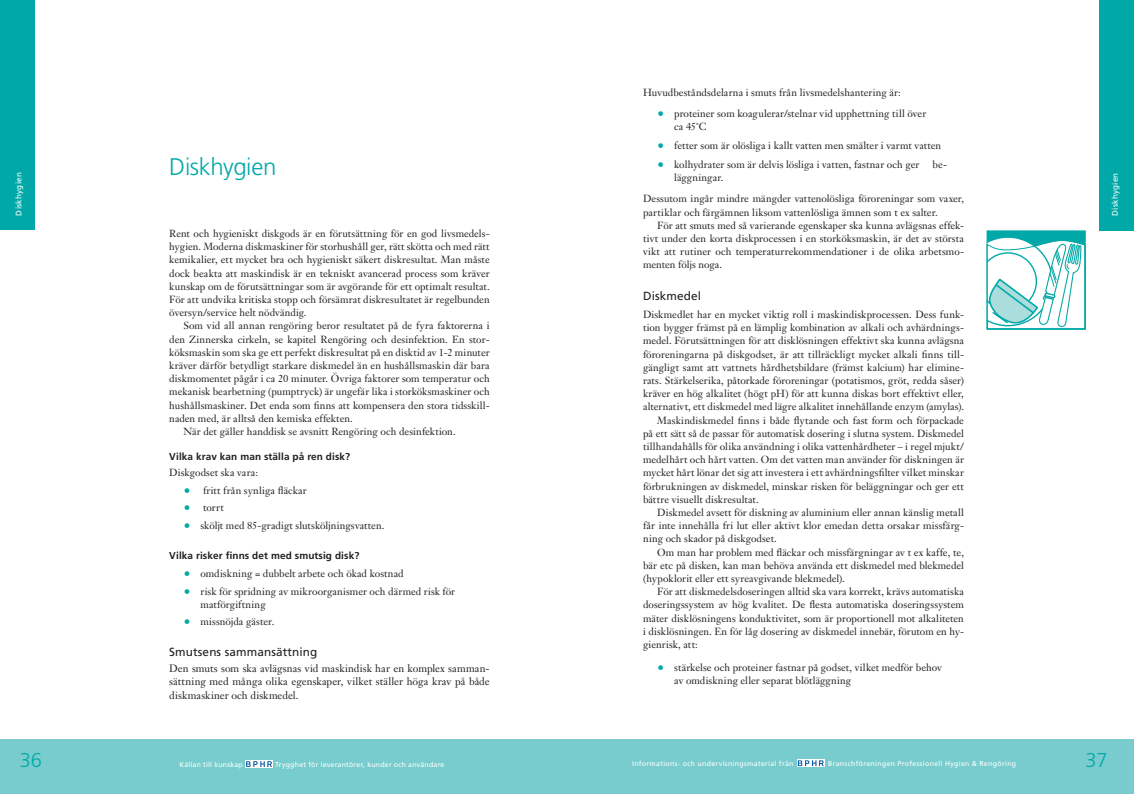
<style>
.page{position:relative;width:1134px;height:794px;background:#fff}
.page>*{position:absolute;margin:0;border:0;box-sizing:border-box;transform-origin:0 0}
.t1{font:300 24px "Frutiger";letter-spacing:-.015em;color:#00a9a7}
.t2{font:300 20px "Frutiger";color:#00a9a7}
.t3{font:11.8px "Frutiger";letter-spacing:.01em;color:#231f20}
.t4{font:10.5px/13.2px "Janson Text";letter-spacing:.005em;color:#231f20;text-align:justify}
.t5{font:10.2px/13.2px "Janson Text";letter-spacing:.005em;color:#231f20}
.t6{font:10.2px "Janson Text";letter-spacing:.025em;color:#231f20}
.t7{font:700 10px "Frutiger";letter-spacing:.01em;color:#231f20}
.t8{font:8px "Frutiger";letter-spacing:.03em;color:#fff}
.t9{font:7px "Frutiger";letter-spacing:.04em;color:#fff}
.s1{font-size:14px;color:#00a9a7}
</style>
<div class="page">
<div style="left:1100px;top:0;width:34px;height:230px;background:#00a9a7"></div>
<div style="left:0;top:0;width:34px;height:230px;background:#00a9a7"></div>
<div style="left:0;top:739px;width:1134px;height:55px;background:#78cccd"></div>
<div style="left:252px;top:760px;width:7px;height:8px;background:#fff"></div>
<div style="left:259px;top:760px;width:7px;height:8px;background:#fff"></div>
<div style="left:245px;top:760px;width:6px;height:8px;background:#fff"></div>
<div style="left:266px;top:760px;width:7px;height:8px;background:#fff"></div>
<svg style="left:246px;top:761px;width:26px;height:6px"></svg>
<div style="left:804px;top:759px;width:6px;height:8px;background:#fff"></div>
<svg style="left:811px;top:759px;width:6px;height:8px"></svg>
<svg style="left:797px;top:759px;width:6px;height:8px"></svg>
<svg style="left:818px;top:759px;width:6px;height:8px"></svg>
<svg style="left:798px;top:760px;width:26px;height:6px"></svg>
<div style="left:987px;top:231px;width:97px;height:21px;background:#00a9a7"></div>
<div style="left:986px;top:230px;width:100px;height:100px;border:1px solid #00a9a7"></div>
<svg style="left:986px;top:236px;width:100px;height:94px"></svg>
<p class="t5" style="left:643px;top:86px;width:259px">Huvudbeståndsdelarna i smuts från livsmedelshantering är:</p>
<p class="t5" style="left:674px;top:106px;width:254px;text-indent:-17px"><span class="s1">•</span> proteiner som koagulerar/stelnar vid upphettning till över ca 45˚C</p>
<p class="t5" style="left:657px;top:138px;width:286px"><span class="s1">•</span> fetter som är olösliga i kallt vatten men smälter i varmt vatten</p>
<p class="t5" style="left:657px;top:157px;width:264px"><span class="s1">•</span> kolhydrater som är delvis lösliga i vatten, fastnar och ger</p>
<p class="t5" style="left:932px;top:157px;width:16px">be-</p>
<p class="t5" style="left:643px;top:166px;width:322px;line-height:21.7px;text-indent:31px">läggningar.<br>Dessutom ingår mindre mängder vattenolösliga föroreningar som vaxer,</p>
<p class="t5" style="left:643px;top:205px;width:296px">partiklar och färgämnen liksom vattenlösliga ämnen som t ex salter.</p>
<p class="t5" style="left:657px;top:219px;width:308px">För att smuts med så varierande egenskaper ska kunna avlägsnas effek-</p>
<p class="t5" style="left:643px;top:232px;width:322px">tivt under den korta diskprocessen i en storköksmaskin, är det av största</p>
<p class="t5" style="left:643px;top:245px;width:322px">vikt att rutiner och temperaturrekommendationer i de olika arbetsmo-</p>
<p class="t5" style="left:643px;top:258px;width:81px">menten följs noga.</p>
<p class="t3" style="left:643px;top:289px;width:59px">Diskmedel</p>
<p class="t5" style="left:643px;top:308px;width:322px">Diskmedlet har en mycket viktig roll i maskindiskprocessen. Dess funk-</p>
<p class="t5" style="left:643px;top:321px;width:322px">tion bygger främst på en lämplig kombination av alkali och avhärdnings-</p>
<p class="t5" style="left:643px;top:334px;width:322px">medel. Förutsättningen för att disklösningen effektivt ska kunna avlägsna</p>
<p class="t5" style="left:643px;top:347px;width:322px">föroreningarna på diskgodset, är att tillräckligt mycket alkali finns till-</p>
<p class="t5" style="left:643px;top:360px;width:322px">gängligt samt att vattnets hårdhetsbildare (främst kalcium) har elimine-</p>
<p class="t5" style="left:643px;top:374px;width:322px">rats. Stärkelserika, påtorkade föroreningar (potatismos, gröt, redda såser)</p>
<p class="t5" style="left:643px;top:387px;width:322px">kräver en hög alkalitet (högt pH) för att kunna diskas bort effektivt eller,</p>
<p class="t5" style="left:643px;top:400px;width:322px">alternativt, ett diskmedel med lägre alkalitet innehållande enzym (amylas).</p>
<p class="t5" style="left:657px;top:413px;width:308px">Maskindiskmedel finns i både flytande och fast form och förpackade</p>
<p class="t5" style="left:643px;top:426px;width:322px">på ett sätt så de passar för automatisk dosering i slutna system. Diskmedel</p>
<p class="t5" style="left:643px;top:440px;width:322px">tillhandahålls för olika användning i olika vattenhårdheter – i regel mjukt/</p>
<p class="t5" style="left:643px;top:453px;width:322px">medelhårt och hårt vatten. Om det vatten man använder för diskningen är</p>
<p class="t5" style="left:643px;top:466px;width:322px">mycket hårt lönar det sig att investera i ett avhärdningsfilter vilket minskar</p>
<p class="t5" style="left:643px;top:479px;width:322px">förbrukningen av diskmedel, minskar risken för beläggningar och ger ett</p>
<p class="t5" style="left:643px;top:492px;width:117px">bättre visuellt diskresultat.</p>
<p class="t5" style="left:657px;top:506px;width:308px">Diskmedel avsett för diskning av aluminium eller annan känslig metall</p>
<p class="t5" style="left:643px;top:519px;width:322px">får inte innehålla fri lut eller aktivt klor emedan detta orsakar missfärg-</p>
<p class="t5" style="left:643px;top:532px;width:135px">ning och skador på diskgodset.</p>
<p class="t5" style="left:657px;top:545px;width:308px">Om man har problem med fläckar och missfärgningar av t ex kaffe, te,</p>
<p class="t5" style="left:643px;top:558px;width:322px">bär etc på disken, kan man behöva använda ett diskmedel med blekmedel</p>
<p class="t5" style="left:643px;top:572px;width:203px">(hypoklorit eller ett syreavgivande blekmedel).</p>
<p class="t5" style="left:657px;top:585px;width:308px">För att diskmedelsdoseringen alltid ska vara korrekt, krävs automatiska</p>
<p class="t5" style="left:643px;top:598px;width:322px">doseringssystem av hög kvalitet. De flesta automatiska doseringssystem</p>
<p class="t5" style="left:643px;top:611px;width:322px">mäter disklösningens konduktivitet, som är proportionell mot alkaliteten</p>
<p class="t5" style="left:643px;top:624px;width:322px">i disklösningen. En för låg dosering av diskmedel innebär, förutom en hy-</p>
<p class="t5" style="left:643px;top:638px;width:56px">gienrisk, att:</p>
<p class="t5" style="left:674px;top:661px;width:269px;text-indent:-17px"><span class="s1">•</span> stärkelse och proteiner fastnar på godset, vilket medför behov av omdiskning eller separat blötläggning</p>
<h1 class="t1" style="left:169px;top:153px;width:109px">Diskhygien</h1>
<p class="t8" style="left:14px;top:215px;width:45px;rotate:-90deg">Diskhygien</p>
<p class="t8" style="left:1110px;top:216px;width:45px;rotate:-90deg">Diskhygien</p>
<p class="t5" style="left:169px;top:227px;width:322px;text-align:justify">Rent och hygieniskt diskgods är en förutsättning för en god livsmedels&shy;hygien. Moderna diskmaskiner för storhushåll ger, rätt skötta och med rätt kemikalier, ett mycket bra och hygieniskt säkert diskresultat. Man måste dock beakta att maskindisk är en tekniskt avancerad process som kräver kunskap om de förutsättningar som är avgörande för ett optimalt resultat.<br>För att undvika kritiska stopp och försämrat diskresultatet är regelbunden översyn/service helt nödvändig.</p>
<p class="t5" style="left:183px;top:319px;width:308px">Som vid all annan rengöring beror resultatet på de fyra faktorerna i</p>
<p class="t5" style="left:169px;top:332px;width:322px">den Zinnerska cirkeln, se kapitel Rengöring och desinfektion. En stor-</p>
<p class="t5" style="left:169px;top:345px;width:322px">köksmaskin som ska ge ett perfekt diskresultat på en disktid av 1-2 minuter</p>
<p class="t5" style="left:169px;top:359px;width:322px">kräver därför betydligt starkare diskmedel än en hushållsmaskin där bara</p>
<p class="t5" style="left:169px;top:372px;width:322px">diskmomentet pågår i ca 20 minuter. Övriga faktorer som temperatur och</p>
<p class="t5" style="left:169px;top:385px;width:322px">mekanisk bearbetning (pumptryck) är ungefär lika i storköksmaskiner och</p>
<p class="t5" style="left:169px;top:398px;width:322px">hushållsmaskiner. Det enda som finns att kompensera den stora tidsskill-</p>
<p class="t5" style="left:169px;top:411px;width:185px">naden med, är alltså den kemiska effekten.</p>
<p class="t5" style="left:183px;top:425px;width:274px">När det gäller handdisk se avsnitt Rengöring och desinfektion.</p>
<p class="t7" style="left:169px;top:451px;width:182px">Vilka krav kan man ställa på ren disk?</p>
<p class="t5" style="left:169px;top:466px;width:90px">Diskgodset ska vara:</p>
<p class="t6" style="left:183px;top:483px;width:125px"><span class="s1">•</span> fritt från synliga fläckar</p>
<p class="t5" style="left:183px;top:501px;width:42px"><span class="s1">•</span> torrt</p>
<p class="t5" style="left:183px;top:519px;width:202px"><span class="s1">•</span> sköljt med 85-gradigt slutsköljningsvatten.</p>
<p class="t7" style="left:169px;top:549px;width:192px">Vilka risker finns det med smutsig disk?</p>
<p class="t5" style="left:183px;top:566px;width:222px"><span class="s1">•</span> omdiskning = dubbelt arbete och ökad kostnad</p>
<p class="t5" style="left:200px;top:584px;width:256px;text-indent:-17px"><span class="s1">•</span> risk för spridning av mikroorganismer och därmed risk för matförgiftning</p>
<p class="t5" style="left:183px;top:615px;width:92px"><span class="s1">•</span> missnöjda gäster.</p>
<p class="t3" style="left:169px;top:645px;width:150px">Smutsens sammansättning</p>
<p class="t4" style="left:169px;top:662px;width:322px">Den smuts som ska avlägsnas vid maskindisk har en komplex samman&shy;sättning med många olika egenskaper, vilket ställer höga krav på både diskmaskiner och diskmedel.</p>
<h2 class="t2" style="left:20px;top:749px;width:24px">36</h2>
<p class="t9" style="left:179px;top:760px;width:65px">Källan till kunskap</p>
<p class="t9" style="left:275px;top:760px;width:171px">Trygghet för leverantörer, kunder och användare</p>
<p class="t9" style="left:632px;top:759px;width:163px">Informations- och undervisningsmaterial från</p>
<p class="t9" style="left:828px;top:759px;width:190px">Branschföreningen Professionell Hygien &amp; Rengöring</p>
<h2 class="t2" style="left:1085px;top:749px;width:24px">37</h2>
</div>
